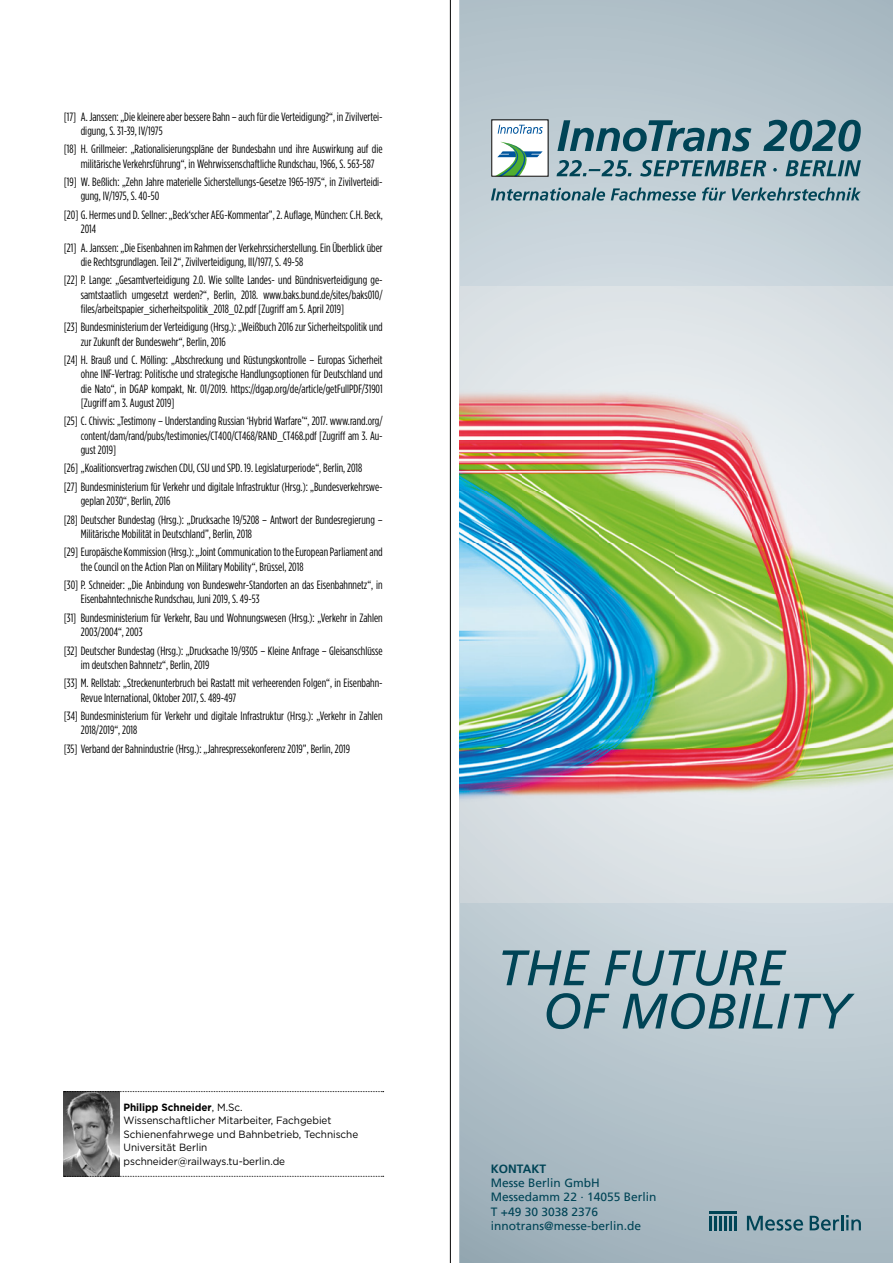
<style>
.page{position:relative;width:893px;height:1263px;background:#fff}
.page>*{position:absolute;margin:0;border:0;box-sizing:border-box;transform-origin:0 0}
._08__Literatur{font:12px/14.2px "Gotham Condensed";color:#000}
.t1{font:12px/14.4px "Frutiger LT";color:#004456}
._07__Autor{font:10.5px/13.5px "Gotham";letter-spacing:-.005em;color:#000;scale:.95 1}
.s1{font-weight:700}
</style>
<div class="page">
<img style="left:64px;top:1092px;width:55px;height:84px">
<svg style="left:64px;top:1176px;width:320px;height:1px"></svg>
<svg style="left:64px;top:1091px;width:320px;height:1px"></svg>
<svg style="left:459px;top:0;width:434px;height:1263px;background:#b7c5cd"></svg>
<svg style="left:502px;top:950px;width:284px;height:36px;background:#86a4ae"></svg>
<svg style="left:547px;top:993px;width:308px;height:36px;background:#83a1ac"></svg>
<img style="left:459px;top:287px;width:434px;height:615px">
<svg style="left:810px;top:1215px;width:51px;height:15px"></svg>
<svg style="left:747px;top:1216px;width:56px;height:14px"></svg>
<hr style="left:709px;top:1211px;width:28px;height:2px;background:#004456">
<hr style="left:709px;top:1216px;width:3px;height:14px;background:#004456">
<hr style="left:714px;top:1216px;width:3px;height:14px;background:#004456">
<hr style="left:719px;top:1216px;width:3px;height:14px;background:#004456">
<hr style="left:724px;top:1216px;width:3px;height:14px;background:#004456">
<hr style="left:729px;top:1216px;width:3px;height:14px;background:#004456">
<hr style="left:734px;top:1216px;width:3px;height:14px;background:#004456">
<svg style="left:491px;top:187px;width:370px;height:14px;background:#82a1ab"></svg>
<svg style="left:557px;top:120px;width:304px;height:31px;background:#6f939e"></svg>
<svg style="left:556px;top:160px;width:305px;height:17px;background:#7597a3"></svg>
<div style="left:491px;top:120px;width:57px;height:56px;background:#fff"></div>
<svg style="left:497px;top:142px;width:46px;height:32px"></svg>
<svg style="left:498px;top:125px;width:45px;height:9px"></svg>
<hr style="left:450px;top:0;width:1px;height:1263px;background:#000">
<p class="_08__Literatur" style="left:81px;top:109px;width:303px;text-indent:-17px">[17] A. Janssen: „Die kleinere aber bessere Bahn – auch für die Verteidigung?“, in Zivilvertei&shy;digung, S. 31-39, IV/1975</p>
<p class="_08__Literatur" style="left:81px;top:142px;width:303px;text-indent:-17px">[18] H. Grillmeier: „Rationalisierungspläne der Bundesbahn und ihre Auswirkung auf die militärische Verkehrsführung“, in Wehrwissenschaftliche Rundschau, 1966, S. 563-587</p>
<p class="_08__Literatur" style="left:81px;top:175px;width:303px;text-indent:-17px">[19] W. Beßlich: „Zehn Jahre materielle Sicherstellungs-Gesetze 1965-1975“, in Zivilverteidi&shy;gung, IV/1975, S. 40-50</p>
<p class="_08__Literatur" style="left:81px;top:207px;width:303px;text-indent:-17px">[20] G. Hermes und D. Sellner: „Beck‘scher AEG-Kommentar”, 2. Auflage, München: C.H. Beck,<br>2014</p>
<p class="_08__Literatur" style="left:81px;top:240px;width:303px;text-indent:-17px">[21] A. Janssen: „Die Eisenbahnen im Rahmen der Verkehrssicherstellung. Ein Überblick über die Rechtsgrundlagen. Teil 2“, Zivilverteidigung, III/1977, S. 49-58</p>
<p class="_08__Literatur" style="left:81px;top:273px;width:303px;text-align:justify;text-indent:-17px">[22] P. Lange: „Gesamtverteidigung 2.0. Wie sollte Landes- und Bündnisverteidigung ge&shy;samtstaatlich umgesetzt werden?“, Berlin, 2018. www.baks.bund.de/sites/baks010/ files/arbeitspapier_sicherheitspolitik_2018_02.pdf [Zugriff am 5. April 2019]</p>
<p class="_08__Literatur" style="left:81px;top:320px;width:303px;text-indent:-17px">[23] Bundesministerium der Verteidigung (Hrsg.): „Weißbuch 2016 zur Sicherheitspolitik und zur Zukunft der Bundeswehr“, Berlin, 2016</p>
<p class="_08__Literatur" style="left:81px;top:353px;width:303px;text-align:justify;text-indent:-17px">[24] H. Brauß und C. Mölling: „Abschreckung und Rüstungskontrolle – Europas Sicherheit ohne INF-Vertrag: Politische und strategische Handlungsoptionen für Deutschland und die Nato“, in DGAP kompakt, Nr. 01/2019. https://dgap.org/de/article/getFullPDF/31901 [Zugriff am 3. August 2019]</p>
<p class="_08__Literatur" style="left:81px;top:414px;width:303px;text-align:justify;text-indent:-17px">[25] C. Chivvis: „Testimony – Understanding Russian ‘Hybrid Warfare’“, 2017. www.rand.org/ content/dam/rand/pubs/testimonies/CT400/CT468/RAND_CT468.pdf [Zugriff am 3. Au&shy;gust 2019]</p>
<p class="_08__Literatur" style="left:64px;top:461px;width:300px">[26] „Koalitionsvertrag zwischen CDU, CSU und SPD. 19. Legislaturperiode“, Berlin, 2018</p>
<p class="_08__Literatur" style="left:81px;top:479px;width:303px;text-indent:-17px">[27] Bundesministerium für Verkehr und digitale Infrastruktur (Hrsg.): „Bundesverkehrswe&shy;geplan 2030“, Berlin, 2016</p>
<p class="_08__Literatur" style="left:81px;top:512px;width:303px;text-indent:-17px">[28] Deutscher Bundestag (Hrsg.): „Drucksache 19/5208 – Antwort der Bundesregierung –<br>Militärische Mobilität in Deutschland”, Berlin, 2018</p>
<p class="_08__Literatur" style="left:81px;top:545px;width:303px;text-indent:-17px">[29] Europäische Kommission (Hrsg.): „Joint Communication to the European Parliament and the Council on the Action Plan on Military Mobility“, Brüssel, 2018</p>
<p class="_08__Literatur" style="left:81px;top:578px;width:303px;text-indent:-17px">[30] P. Schneider: „Die Anbindung von Bundeswehr-Standorten an das Eisenbahnnetz“, in<br>Eisenbahntechnische Rundschau, Juni 2019, S. 49-53</p>
<p class="_08__Literatur" style="left:81px;top:610px;width:303px;text-indent:-17px">[31] Bundesministerium für Verkehr, Bau und Wohnungswesen (Hrsg.): „Verkehr in Zahlen<br>2003/2004“, 2003</p>
<p class="_08__Literatur" style="left:81px;top:643px;width:303px;text-indent:-17px">[32] Deutscher Bundestag (Hrsg.): „Drucksache 19/9305 – Kleine Anfrage – Gleisanschlüsse im deutschen Bahnnetz“, Berlin, 2019</p>
<p class="_08__Literatur" style="left:81px;top:676px;width:303px;text-indent:-17px">[33] M. Rellstab: „Streckenunterbruch bei Rastatt mit verheerenden Folgen“, in Eisenbahn-<br>Revue International, Oktober 2017, S. 489-497</p>
<p class="_08__Literatur" style="left:81px;top:709px;width:303px;text-indent:-17px">[34] Bundesministerium für Verkehr und digitale Infrastruktur (Hrsg.): „Verkehr in Zahlen<br>2018/2019“, 2018</p>
<p class="_08__Literatur" style="left:64px;top:741px;width:288px">[35] Verband der Bahnindustrie (Hrsg.): „Jahrespressekonferenz 2019”, Berlin, 2019</p>
<p class="_07__Autor" style="left:124px;top:1100px;width:249px"><span class="s1">Philipp Schneider</span>, M.Sc.<br>Wissenschaftlicher Mitarbeiter, Fachgebiet Schienenfahrwege und Bahnbetrieb, Technische Universität Berlin pschneider@railways.tu-berlin.de</p>
<p class="t1" style="left:491px;top:1161px;width:167px"><span class="s1">KONTAKT<br></span>Messe Berlin GmbH<br>Messedamm 22 · 14055 Berlin<br>T +49 30 3038 2376 innotrans@messe-berlin.de</p>
</div>
